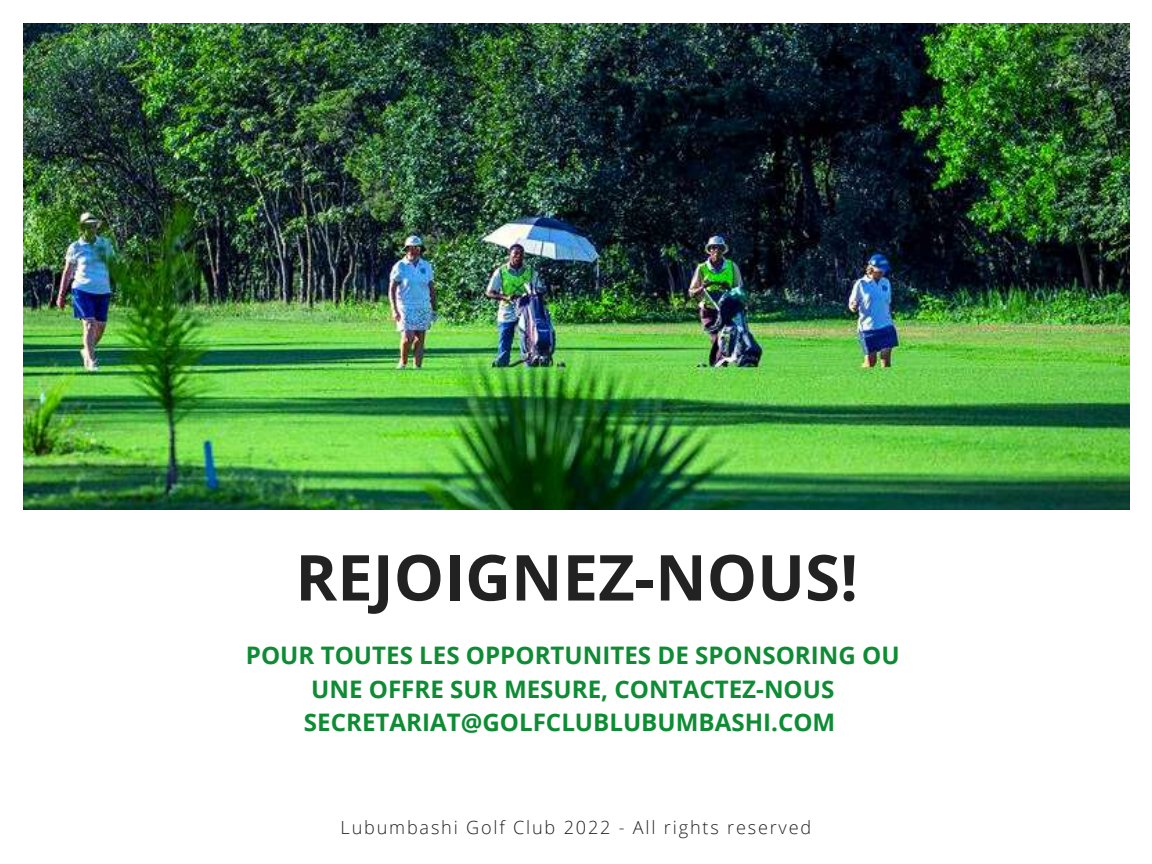
<style>
.page{position:relative;width:1152px;height:864px;background:#fff}
.page>*{position:absolute;margin:0;border:0;box-sizing:border-box;transform-origin:0 0}
.t1{font:700 63.45px "Open Sans";color:#222}
.t2{font:700 24.15px/33.8px "Open Sans";color:#0d8c34;text-align:center}
.t3{font:300 18.15px "Open Sans";letter-spacing:.1em;color:#222}
</style>
<div class="page">
<img style="left:23px;top:23px;width:1106px;height:486px">
<h1 class="t1" style="left:295px;top:533px;width:564px">REJOIGNEZ-NOUS!</h1>
<p class="t2" style="left:246px;top:638px;width:655px">POUR TOUTES LES OPPORTUNITES DE SPONSORING OU<br>UNE OFFRE SUR MESURE, CONTACTEZ-NOUS<br>SECRETARIAT@GOLFCLUBLUBUMBASHI.COM</p>
<p class="t3" style="left:341px;top:815px;width:472px">Lubumbashi Golf Club 2022 - All rights reserved</p>
</div>
